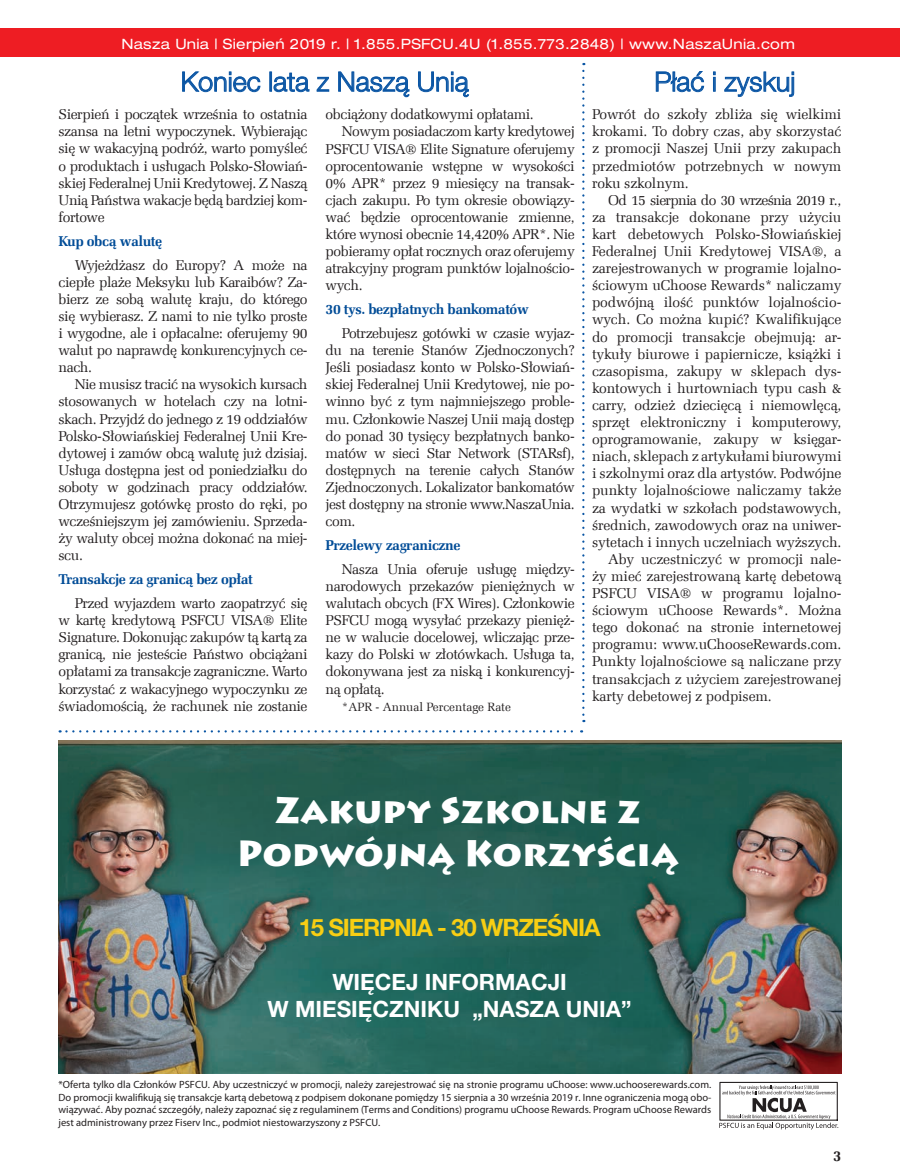
<style>
.page{position:relative;width:900px;height:1170px;background:#fff}
.page>*{position:absolute;margin:0;border:0;box-sizing:border-box;transform-origin:0 0}
.t1{font:900 36px "Lithos Pro";color:#fff}
.t2{font:300 27px "Helvetica Neue LT Pro";color:#0a55a4}
.t3{font:700 24px "Helvetica Neue LT Pro";letter-spacing:-.05em;color:#f7ce13}
.t4{font:700 22.5px "Helvetica Neue LT Pro";color:#fff}
.page_numbers{font:15px "Zapf Ellipt EU Bold";color:#231f20}
.first_paragraph{font:14.25px/17.1px "Zapf Ellipt EU Normal";letter-spacing:-.03em;color:#231f20;text-align:justify}
.subtitle{font:14.25px "Zapf Ellipt EU Bold";letter-spacing:-.03em;color:#014c97}
.t5{font:expanded 14.25px "Helvetica Neue LT Pro";letter-spacing:.02em;color:#fff}
.t6{font:12px "Zapf Ellipt EU Normal";color:#231f20}
.first_paragraph-2{font:10.5px/12.6px "Myriad Pro NPL";color:#231f20;text-align:justify}
</style>
<div class="page">
<div style="left:0;top:29px;width:900px;height:28px;background:#ee1d23"></div>
<svg style="left:182px;top:71px;width:79px;height:21px"></svg>
<svg style="left:270px;top:72px;width:40px;height:20px"></svg>
<svg style="left:316px;top:77px;width:14px;height:15px"></svg>
<svg style="left:338px;top:71px;width:72px;height:26px"></svg>
<svg style="left:418px;top:71px;width:51px;height:26px"></svg>
<svg style="left:60px;top:730px;width:522px;height:3px"></svg>
<img style="left:58px;top:741px;width:784px;height:333px">
<svg style="left:656px;top:71px;width:48px;height:21px"></svg>
<svg style="left:714px;top:72px;width:1px;height:19px"></svg>
<svg style="left:724px;top:71px;width:70px;height:26px"></svg>
<svg style="left:582px;top:71px;width:3px;height:651px"></svg>
<svg style="left:719px;top:1082px;width:119px;height:48px"></svg>
<p class="t5" style="left:121px;top:35px;width:675px">Nasza Unia | Sierpień 2019 r. | 1.855.PSFCU.4U (1.855.773.2848) | www.NaszaUnia.com</p>
<p class="t2" style="left:181px;top:65px;width:290px">Koniec lata z Naszą Unią</p>
<p class="first_paragraph" style="left:58px;top:106px;width:251px">Sierpień i początek września to ostatnia szansa na letni wypoczynek. Wybierając się w wakacyjną podróż, warto pomyśleć o produktach i usługach Polsko-Słowiań&shy;skiej Federalnej Unii Kredytowej. Z Naszą Unią Państwa wakacje będą bardziej kom&shy;fortowe</p>
<p class="subtitle" style="left:58px;top:232px;width:105px">Kup obcą walutę</p>
<p class="first_paragraph" style="left:58px;top:256px;width:251px;text-indent:16px">Wyjeżdżasz do Europy? A może na ciepłe plaże Meksyku lub Karaibów? Za&shy;bierz ze sobą walutę kraju, do którego się wybierasz. Z nami to nie tylko proste i wygodne, ale i opłacalne: oferujemy 90 walut po naprawdę konkurencyjnych ce&shy;nach.</p>
<p class="first_paragraph" style="left:58px;top:376px;width:251px;text-indent:16px">Nie musisz tracić na wysokich kursach stosowanych w hotelach czy na lotni&shy;skach. Przyjdź do jednego z 19 oddziałów Polsko-Słowiańskiej Federalnej Unii Kre&shy;dytowej i zamów obcą walutę już dzisiaj.<br>Usługa dostępna jest od poniedziałku do soboty w godzinach pracy oddziałów.<br>Otrzymujesz gotówkę prosto do ręki, po wcześniejszym jej zamówieniu. Sprzeda&shy;ży waluty obcej można dokonać na miej&shy;scu.</p>
<p class="subtitle" style="left:58px;top:570px;width:196px">Transakcje za granicą bez opłat</p>
<p class="first_paragraph" style="left:58px;top:595px;width:251px;text-indent:16px">Przed wyjazdem warto zaopatrzyć się w kartę kredytową PSFCU VISA® Elite Signature. Dokonując zakupów tą kartą za granicą, nie jesteście Państwo obciążani opłatami za transakcje zagraniczne. Warto korzystać z wakacyjnego wypoczynku ze świadomością, że rachunek nie zostanie</p>
<p class="first_paragraph" style="left:326px;top:106px;width:210px">obciążony dodatkowymi opłatami.</p>
<p class="first_paragraph" style="left:326px;top:123px;width:251px;text-indent:16px">Nowym posiadaczom karty kredytowej PSFCU VISA® Elite Signature oferujemy oprocentowanie wstępne w wysokości 0% APR* przez 9 miesięcy na transak&shy;cjach zakupu. Po tym okresie obowiązy&shy;wać będzie oprocentowanie zmienne, które wynosi obecnie 14,420% APR*. Nie pobieramy opłat rocznych oraz oferujemy atrakcyjny program punktów lojalnościo&shy;wych.</p>
<p class="subtitle" style="left:326px;top:300px;width:205px">30 tys. bezpłatnych bankomatów</p>
<p class="first_paragraph" style="left:326px;top:325px;width:251px;text-indent:16px">Potrzebujesz gotówki w czasie wyjaz&shy;du na terenie Stanów Zjednoczonych?<br>Jeśli posiadasz konto w Polsko-Słowiań&shy;skiej Federalnej Unii Kredytowej, nie po&shy;winno być z tym najmniejszego proble&shy;mu. Członkowie Naszej Unii mają dostęp do ponad 30 tysięcy bezpłatnych banko&shy;matów w sieci Star Network (STARsf), dostępnych na terenie całych Stanów Zjednoczonych. Lokalizator bankomatów jest dostępny na stronie www.NaszaUnia. com.</p>
<p class="subtitle" style="left:326px;top:536px;width:136px">Przelewy zagraniczne</p>
<p class="first_paragraph" style="left:326px;top:561px;width:251px;text-indent:16px">Nasza Unia oferuje usługę między&shy;narodowych przekazów pieniężnych w walutach obcych (FX Wires). Członkowie PSFCU mogą wysyłać przekazy pienięż&shy;ne w walucie docelowej, wliczając prze&shy;kazy do Polski w złotówkach. Usługa ta, dokonywana jest za niską i konkurencyj&shy;ną opłatą.</p>
<p class="t6" style="left:342px;top:699px;width:171px">*APR - Annual Percentage Rate</p>
<p class="t2" style="left:654px;top:65px;width:143px">Płać i zyskuj</p>
<p class="first_paragraph" style="left:592px;top:106px;width:251px">Powrót do szkoły zbliża się wielkimi krokami. To dobry czas, aby skorzystać z promocji Naszej Unii przy zakupach przedmiotów potrzebnych w nowym roku szkolnym.</p>
<p class="first_paragraph" style="left:592px;top:192px;width:251px;text-indent:16px">Od 15 sierpnia do 30 września 2019 r., za transakcje dokonane przy użyciu kart debetowych Polsko-Słowiańskiej Federalnej Unii Kredytowej VISA®, a zarejestrowanych w programie lojalno&shy;ściowym uChoose Rewards* naliczamy podwójną ilość punktów lojalnościo&shy;wych. Co można kupić? Kwalifikujące do promocji transakcje obejmują: ar&shy;tykuły biurowe i papiernicze, książki i czasopisma, zakupy w sklepach dys&shy;kontowych i hurtowniach typu cash &amp; carry, odzież dziecięcą i niemowlęcą, sprzęt elektroniczny i komputerowy, oprogramowanie, zakupy w księgar&shy;niach, sklepach z artykułami biurowymi i szkolnymi oraz dla artystów. Podwójne punkty lojalnościowe naliczamy także za wydatki w szkołach podstawowych, średnich, zawodowych oraz na uniwer&shy;sytetach i innych uczelniach wyższych.</p>
<p class="first_paragraph" style="left:592px;top:551px;width:251px;text-indent:16px">Aby uczestniczyć w promocji nale&shy;ży mieć zarejestrowaną kartę debetową PSFCU VISA® w programu lojalno&shy;ściowym uChoose Rewards*. Można tego dokonać na stronie internetowej programu: www.uChooseRewards.com.<br>Punkty lojalnościowe są naliczane przy transakcjach z użyciem zarejestrowanej karty debetowej z podpisem.</p>
<p class="t1" style="left:274px;top:788px;width:368px">Zakupy Szkolne z</p>
<p class="t1" style="left:237px;top:831px;width:444px">Podwójną Korzyścią</p>
<p class="t3" style="left:299px;top:913px;width:303px">15 SIERPNIA - 30 WRZEŚNIA</p>
<p class="t4" style="left:332px;top:968px;width:236px">WIĘCEJ INFORMACJI</p>
<p class="t4" style="left:268px;top:995px;width:366px">W MIESIĘCZNIKU „NASZA UNIA”</p>
<p class="first_paragraph-2" style="left:58px;top:1079px;width:654px">*Oferta tylko dla Członków PSFCU. Aby uczestniczyć w promocji, należy zarejestrować się na stronie programu uChoose: www.uchooserewards.com.<br>Do promocji kwalifikują się transakcje kartą debetową z podpisem dokonane pomiędzy 15 sierpnia a 30 września 2019 r. Inne ograniczenia mogą obo&shy;wiązywać. Aby poznać szczegóły, należy zapoznać się z regulaminem (Terms and Conditions) programu uChoose Rewards. Program uChoose Rewards jest administrowany przez Fiserv Inc., podmiot niestowarzyszony z PSFCU.</p>
<p class="page_numbers" style="left:833px;top:1147px;width:10px">3</p>
</div>
